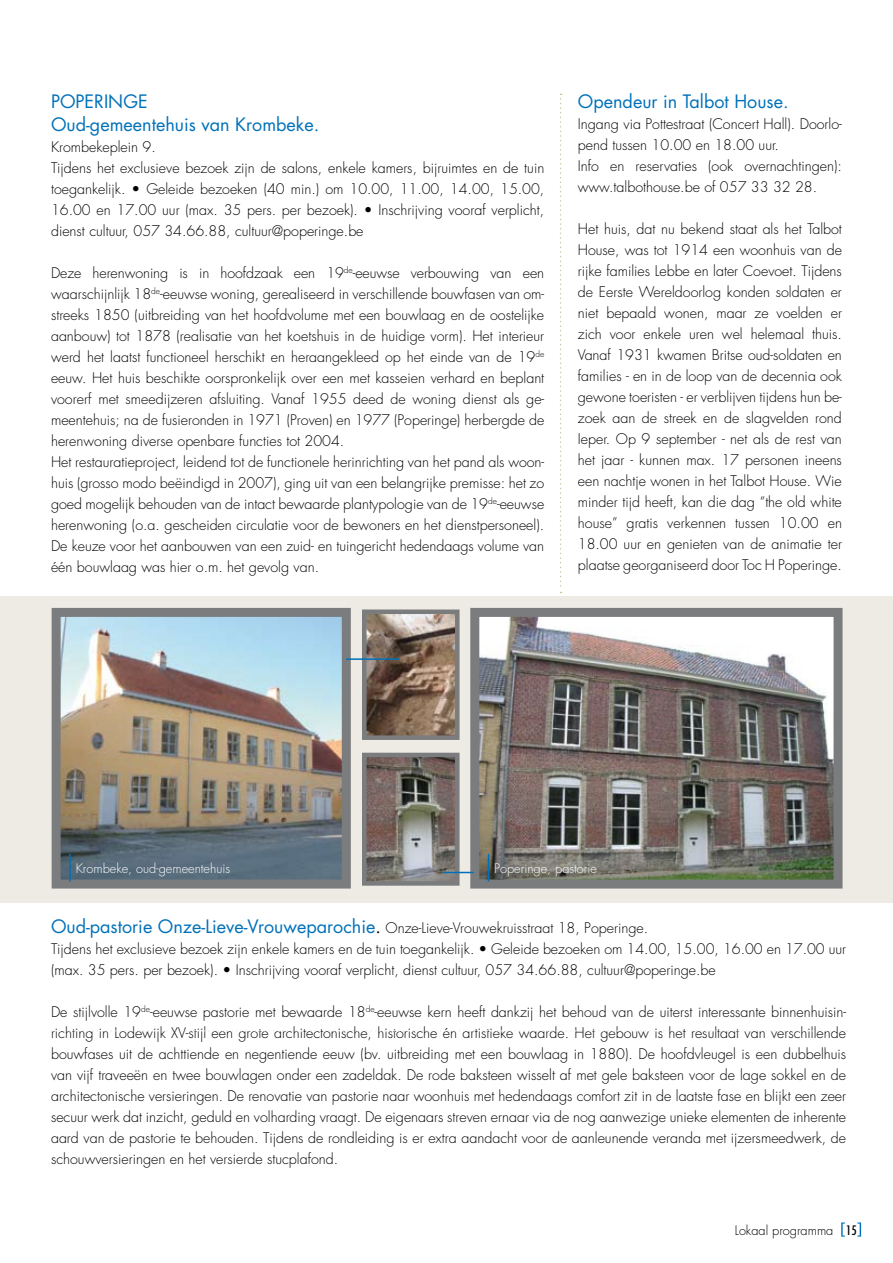
<style>
.page{position:relative;width:893px;height:1263px;background:#fff}
.page>*{position:absolute;margin:0;border:0;box-sizing:border-box;transform-origin:0 0}
.t1{font:18px/22.5px "Futura";color:#0071b9}
.t2{font:300 14.25px/21px "Futura";color:#000}
.t3{font:300 12.75px "Futura";color:#fff}
.t4{font:300 12.75px "Futura";color:#000}
.s1{font-weight:400;font-size:18px;color:#0071b9}
.s2{font-weight:400;font-size:18px}
.s3{font-weight:400;font-stretch:condensed}
</style>
<div class="page">
<div style="left:0;top:596px;width:893px;height:306px;background:#eeebe5"></div>
<img style="left:62px;top:618px;width:279px;height:260px">
<div style="left:52px;top:608px;width:299px;height:280px;border:9px solid #7b7c7e"></div>
<img style="left:480px;top:618px;width:352px;height:260px">
<div style="left:470px;top:608px;width:372px;height:280px;border:9px solid #7b7c7e"></div>
<hr style="left:69px;top:854px;width:2px;height:27px;background:#0071b9">
<svg style="left:560px;top:94px;width:2px;height:499px"></svg>
<svg style="left:51px;top:1030px;width:796px;height:1px"></svg>
<svg style="left:841px;top:1222px;width:20px;height:14px"></svg>
<img style="left:367px;top:758px;width:88px;height:123px">
<div style="left:362px;top:753px;width:98px;height:133px;border:4px solid #7b7c7e"></div>
<img style="left:367px;top:614px;width:88px;height:121px">
<div style="left:362px;top:609px;width:98px;height:131px;border:4px solid #7b7c7e"></div>
<svg style="left:488px;top:854px;width:1px;height:27px"></svg>
<hr style="left:346px;top:658px;width:54px;height:2px;background:#0071b9">
<hr style="left:443px;top:872px;width:31px;height:1px;background:#0071b9">
<p class="t1" style="left:51px;top:90px;width:270px">Poperi nge<br>Oud-gemeentehuis van Krombeke.</p>
<p class="t2" style="left:51px;top:136px;width:495px">Krombekeplein 9.<br>Tijdens het exclusieve bezoek zijn de salons, enkele kamers, bijruimtes en de tuin toegankelijk. • Geleide bezoeken (40 min.) om 10.00, 11.00, 14.00, 15.00, 16.00 en 17.00 uur (max. 35 pers. per bezoek). • Inschrijving vooraf verplicht, dienst cultuur, 057 34.66.88, cultuur@poperinge.be</p>
<p class="t2" style="left:51px;top:262px;width:495px">Deze herenwoning is in hoofdzaak een 19<sup>de</sup>-eeuwse verbouwing van een waarschijnlijk 18<sup>de</sup>-eeuwse woning, gerealiseerd in verschillende bouwfasen van om&shy;streeks 1850 (uitbreiding van het hoofdvolume met een bouwlaag en de oostelijke aanbouw) tot 1878 (realisatie van het koetshuis in de huidige vorm). Het interieur werd het laatst functioneel herschikt en heraangekleed op het einde van de 19<sup>de </sup>eeuw. Het huis beschikte oorspronkelijk over een met kasseien verhard en beplant voorerf met smeedijzeren afsluiting. Vanaf 1955 deed de woning dienst als ge&shy;meentehuis; na de fusieronden in 1971 (Proven) en 1977 (Poperinge) herbergde de herenwoning diverse openbare functies tot 2004.<br>Het restauratieproject, leidend tot de functionele herinrichting van het pand als woon&shy;huis (grosso modo beëindigd in 2007), ging uit van een belangrijke premisse: het zo goed mogelijk behouden van de intact bewaarde plantypologie van de 19<sup>de</sup>-eeuwse herenwoning (o.a. gescheiden circulatie voor de bewoners en het dienstpersoneel).<br>De keuze voor het aanbouwen van een zuid- en tuingericht hedendaags volume van één bouwlaag was hier o.m. het gevolg van.</p>
<p class="t1" style="left:578px;top:90px;width:212px">Opendeur in Talbot House.</p>
<p class="t2" style="left:578px;top:114px;width:266px">Ingang via Pottestraat (Concert Hall). Doorlo&shy;pend tussen 10.00 en 18.00 uur.<br>Info en reservaties (ook overnachtingen): www.talbothouse.be of 057 33 32 28.</p>
<p class="t2" style="left:578px;top:219px;width:266px;text-align:justify">Het huis, dat nu bekend staat als het Talbot House, was tot 1914 een woonhuis van de rijke families Lebbe en later Coevoet. Tijdens de Eerste Wereldoorlog konden soldaten er niet bepaald wonen, maar ze voelden er zich voor enkele uren wel helemaal thuis.<br>Vanaf 1931 kwamen Britse oud-soldaten en families - en in de loop van de decennia ook gewone toeristen - er verblijven tijdens hun be&shy;zoek aan de streek en de slagvelden rond Ieper. Op 9 september - net als de rest van het jaar - kunnen max. 17 personen ineens een nachtje wonen in het Talbot House. Wie minder tijd heeft, kan die dag “the old white house” gratis verkennen tussen 10.00 en 18.00 uur en genieten van de animatie ter plaatse georganiseerd door Toc H Poperinge.</p>
<p class="t3" style="left:76px;top:860px;width:156px">Krombeke, oud-gemeentehuis</p>
<p class="t3" style="left:494px;top:860px;width:104px">Poperinge, pastorie</p>
<p class="t2" style="left:51px;top:917px;width:797px"><span class="s1">Oud-pastorie Onze-Lieve-Vrouweparochie</span><span class="s2">.</span> Onze-Lieve-Vrouwekruisstraat 18, Poperinge.<br>Tijdens het exclusieve bezoek zijn enkele kamers en de tuin toegankelijk. • Geleide bezoeken om 14.00, 15.00, 16.00 en 17.00 uur (max. 35 pers. per bezoek). • Inschrijving vooraf verplicht, dienst cultuur, 057 34.66.88, cultuur@poperinge.be</p>
<p class="t2" style="left:51px;top:1001px;width:797px;text-align:justify">De stijlvolle 19<sup>de</sup>-eeuwse pastorie met bewaarde 18<sup>de</sup>-eeuwse kern heeft dankzij het behoud van de uiterst interessante binnenhuisin&shy;richting in Lodewijk XV-stijl een grote architectonische, historische én artistieke waarde. Het gebouw is het resultaat van verschillende bouwfases uit de achttiende en negentiende eeuw (bv. uitbreiding met een bouwlaag in 1880). De hoofdvleugel is een dubbelhuis van vijf traveeën en twee bouwlagen onder een zadeldak. De rode baksteen wisselt af met gele baksteen voor de lage sokkel en de architectonische versieringen. De renovatie van pastorie naar woonhuis met hedendaags comfort zit in de laatste fase en blijkt een zeer secuur werk dat inzicht, geduld en volharding vraagt. De eigenaars streven ernaar via de nog aanwezige unieke elementen de inherente aard van de pastorie te behouden. Tijdens de rondleiding is er extra aandacht voor de aanleunende veranda met ijzersmeedwerk, de schouwversieringen en het versierde stucplafond.</p>
<p class="t4" style="left:735px;top:1222px;width:123px">Lokaal programma <span class="s3">15</span></p>
</div>
